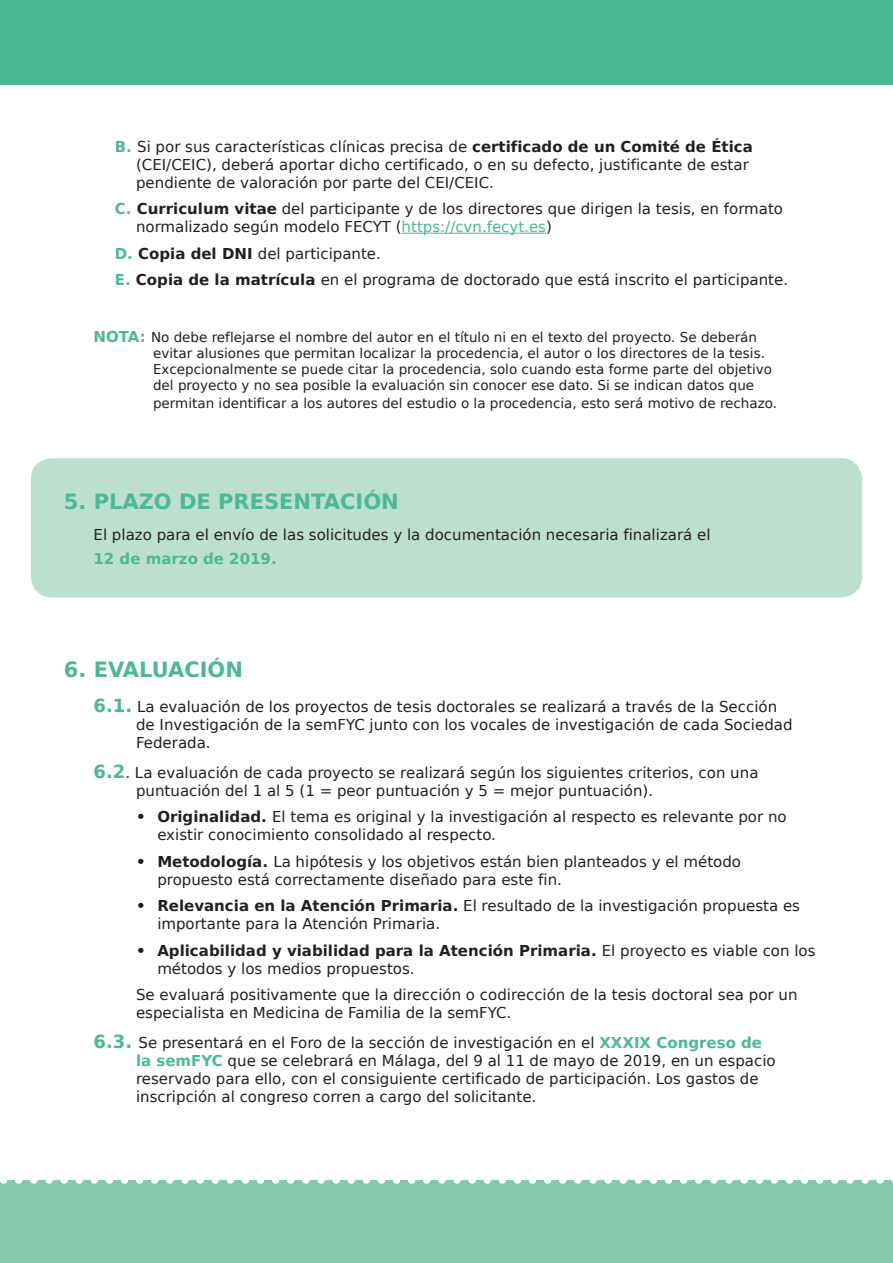
<style>
.page{position:relative;width:893px;height:1263px;background:#fff}
.page>*{position:absolute;margin:0;border:0;box-sizing:border-box;transform-origin:0 0}
.Titulos_parrafo{font:700 21px "DejaVu Sans";color:#4db895}
.parrafo_con_numeraci{font:15px/18px "DejaVu Sans";color:#231f20}
.t1{font:700 15px "DejaVu Sans";color:#4db895}
.t2{font:13.5px/16.2px "DejaVu Sans";color:#231f20}
.s1{font-weight:700;color:#4db895}
.s2{font-weight:700}
.s3{color:#4db895}
.s4{font-weight:700;font-size:15px;color:#4db895}
.s5{font-weight:700;font-size:18px;color:#4db895}
</style>
<div class="page">
<div style="left:0;top:1180px;width:893px;height:83px;background:#83c7ac"></div>
<svg style="left:0;top:1180px;width:893px;height:4px"></svg>
<div style="left:0;top:0;width:893px;height:85px;background:#4db895"></div>
<div style="left:31px;top:458px;width:831px;height:139px;background:#bddfd0;border-radius:21px"></div>
<hr style="left:402px;top:233px;width:144px;height:1px;background:#4db895">
<p class="parrafo_con_numeraci" style="left:136px;top:137px;width:618px;text-indent:-21px"><span class="s1">B.</span> Si por sus características clínicas precisa de <span class="s2">certificado de un Comité de Ética </span>(CEI/CEIC), deberá aportar dicho certificado, o en su defecto, justificante de estar pendiente de valoración por parte del CEI/CEIC.</p>
<p class="parrafo_con_numeraci" style="left:136px;top:199px;width:648px;text-indent:-21px"><span class="s1">C.</span> <span class="s2">Curriculum vitae</span> del participante y de los directores que dirigen la tesis, en formato normalizado según modelo FECYT (<span class="s3">https://cvn.fecyt.es</span>)</p>
<p class="parrafo_con_numeraci" style="left:115px;top:244px;width:268px"><span class="s1">D.</span> <span class="s2">Copia del DNI</span> del participante.</p>
<p class="parrafo_con_numeraci" style="left:115px;top:270px;width:675px"><span class="s1">E.</span> <span class="s2">Copia de la matrícula</span> en el programa de doctorado que está inscrito el participante.</p>
<p class="t2" style="left:153px;top:329px;width:621px;text-indent:-60px"><span class="s4">NOTA:</span> No debe reflejarse el nombre del autor en el título ni en el texto del proyecto. Se deberán evitar alusiones que permitan localizar la procedencia, el autor o los directores de la tesis.<br>Excepcionalmente se puede citar la procedencia, solo cuando esta forme parte del objetivo del proyecto y no sea posible la evaluación sin conocer ese dato. Si se indican datos que</p>
<p class="t2" style="left:153px;top:395px;width:626px">permitan identificar a los autores del estudio o la procedencia, esto será motivo de rechazo.</p>
<p class="Titulos_parrafo" style="left:64px;top:484px;width:336px">5. PLAZO DE PRESENTACIÓN</p>
<p class="parrafo_con_numeraci" style="left:94px;top:525px;width:618px">El plazo para el envío de las solicitudes y la documentación necesaria finalizará el</p>
<p class="t1" style="left:94px;top:546px;width:185px">12 de marzo de 2019.</p>
<p class="Titulos_parrafo" style="left:64px;top:653px;width:181px">6. EVALUACIÓN</p>
<p class="parrafo_con_numeraci" style="left:136px;top:697px;width:658px;text-indent:-43px"><span class="s5">6.1.</span> La evaluación de los proyectos de tesis doctorales se realizará a través de la Sección de Investigación de la semFYC junto con los vocales de investigación de cada Sociedad<br>Federada.</p>
<p class="parrafo_con_numeraci" style="left:136px;top:763px;width:624px;text-indent:-43px"><span class="s5">6.2</span>. La evaluación de cada proyecto se realizará según los siguientes criterios, con una puntuación del 1 al 5 (1 = peor puntuación y 5 = mejor puntuación).</p>
<p class="parrafo_con_numeraci" style="left:157px;top:807px;width:631px;text-indent:-21px"><span class="s2">• Originalidad.</span> El tema es original y la investigación al respecto es relevante por no existir conocimiento consolidado al respecto.</p>
<p class="parrafo_con_numeraci" style="left:157px;top:852px;width:585px;text-indent:-21px"><span class="s2">• Metodología.</span> La hipótesis y los objetivos están bien planteados y el método propuesto está correctamente diseñado para este fin.</p>
<p class="parrafo_con_numeraci" style="left:157px;top:896px;width:644px;text-indent:-21px"><span class="s2">• Relevancia en la Atención Primaria.</span> El resultado de la investigación propuesta es importante para la Atención Primaria.</p>
<p class="parrafo_con_numeraci" style="left:157px;top:941px;width:660px;text-indent:-21px"><span class="s2">• Aplicabilidad y viabilidad para la Atención Primaria.</span> El proyecto es viable con los métodos y los medios propuestos.</p>
<p class="parrafo_con_numeraci" style="left:136px;top:985px;width:663px">Se evaluará positivamente que la dirección o codirección de la tesis doctoral sea por un especialista en Medicina de Familia de la semFYC.</p>
<p class="parrafo_con_numeraci" style="left:136px;top:1034px;width:641px;text-indent:-43px"><span class="s5">6.3.</span> Se presentará en el Foro de la sección de investigación en el <span class="s1">XXXIX Congreso de la semFYC</span> que se celebrará en Málaga, del 9 al 11 de mayo de 2019, en un espacio reservado para ello, con el consiguiente certificado de participación. Los gastos de inscripción al congreso corren a cargo del solicitante.</p>
</div>
